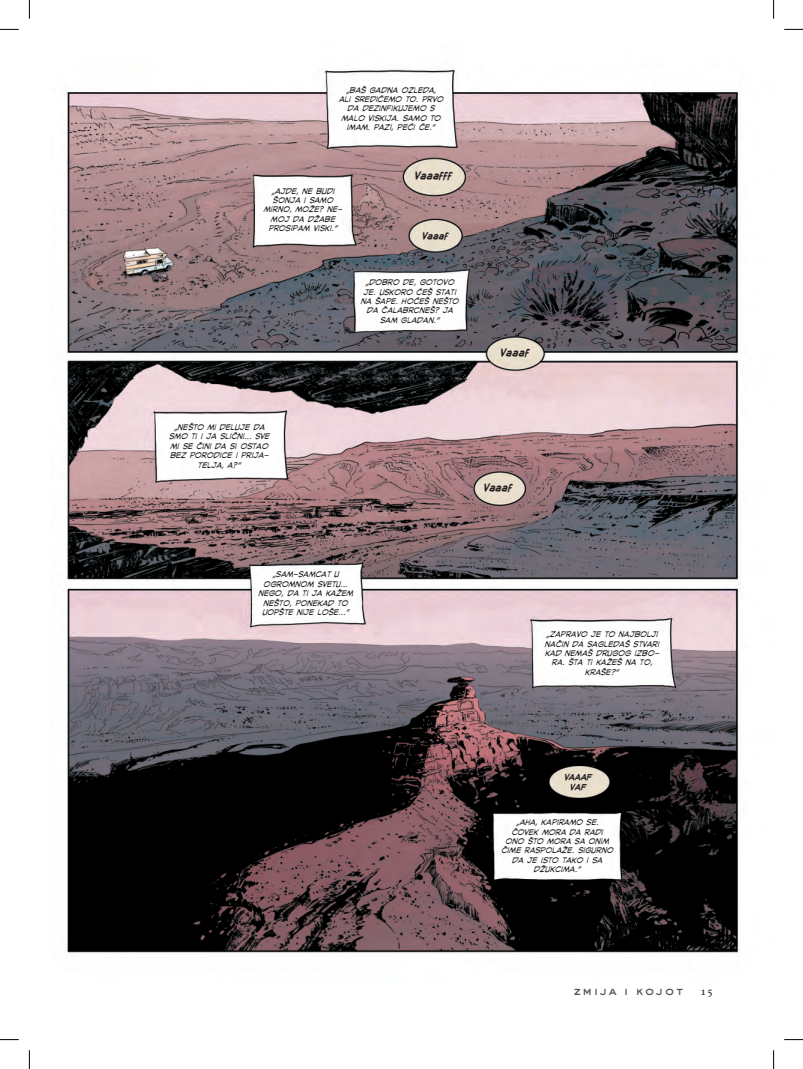
<style>
.page{position:relative;width:803px;height:1069px;background:#fff}
.page>*{position:absolute;margin:0;border:0;box-sizing:border-box;transform-origin:0 0}
.t1{font:italic 700 13.75px "ZM Carobnaknjiga";color:#231f20}
.t2{font:italic 700 12.5px "ZM Carobnaknjiga";color:#231f20}
.t3{font:800 11.88px "DT Sackers Gothic Std";letter-spacing:.11em;color:#54585d}
.t4{font:11.88px "Minion Pro Capt";color:#231f20}
.t5{font:italic 11.25px/9.4px "ZM Carobnaknjiga";color:#231f20;text-align:center}
.t6{font:italic 700 11.25px/9.4px "ZM Carobnaknjiga";color:#231f20;text-align:center}
</style>
<div class="page">
<img style="left:65px;top:69px;width:676px;height:885px">
<svg style="left:0;top:29px;width:19px;height:1px"></svg>
<svg style="left:784px;top:29px;width:19px;height:1px"></svg>
<svg style="left:0;top:1039px;width:19px;height:1px"></svg>
<svg style="left:784px;top:1039px;width:19px;height:1px"></svg>
<svg style="left:29px;top:0;width:1px;height:19px"></svg>
<svg style="left:29px;top:1050px;width:1px;height:19px"></svg>
<svg style="left:773px;top:0;width:1px;height:19px"></svg>
<svg style="left:773px;top:1050px;width:1px;height:19px"></svg>
<p class="t5" style="left:339px;top:85px;width:106px">„BAŠ GADNA OZLEDA,<br>ALI SREDIĆEMO TO. PRVO<br>DA DEZINFIKUJEMO S<br>MALO VISKIJA. SAMO TO<br>IMAM. PAZI, PEĆI ĆE.“</p>
<p class="t5" style="left:264px;top:186px;width:80px">„AJDE, NE BUDI<br>ŠONJA I SAMO<br>MIRNO, MOŽE? NE-<br>MOJ DA DŽABE<br>PROSIPAM VISKI.“</p>
<p class="t1" style="left:414px;top:168px;width:39px">Vaaafff</p>
<p class="t2" style="left:422px;top:229px;width:28px">Vaaaf</p>
<p class="t5" style="left:361px;top:278px;width:100px">„DOBRO DE, GOTOVO<br>JE. USKORO ĆEŠ STATI<br>NA ŠAPE. HOĆEŠ NEŠTO<br>DA ČALABRCNEŠ? JA<br>SAM GLADAN.“</p>
<p class="t1" style="left:500px;top:345px;width:30px">Vaaaf</p>
<p class="t5" style="left:169px;top:423px;width:102px">„NEŠTO MI DELUJE DA<br>SMO TI I JA SLIČNI... SVE<br>MI SE ČINI DA SI OSTAO<br>BEZ PORODICE I PRIJA-<br>TELJA, A?“</p>
<p class="t1" style="left:483px;top:481px;width:30px">Vaaaf</p>
<p class="t5" style="left:258px;top:570px;width:96px">„SAM-SAMCAT U<br>OGROMNOM SVETU...<br>NEGO, DA TI JA KAŽEM<br>NEŠTO, PONEKAD TO<br>UOPŠTE NIJE LOŠE...“</p>
<p class="t5" style="left:545px;top:630px;width:116px">„ZAPRAVO JE TO NAJBOLJI<br>NAČIN DA SAGLEDAŠ STVARI<br>KAD NEMAŠ DRUGOG IZBO-<br>RA. ŠTA TI KAŽEŠ NA TO,<br>KRAŠE?“</p>
<p class="t6" style="left:564px;top:773px;width:29px">VAAAF<br>VAF</p>
<p class="t5" style="left:501px;top:818px;width:113px">„AHA, KAPIRAMO SE.<br>ČOVEK MORA DA RADI<br>ONO ŠTO MORA SA ONIM<br>ČIME RASPOLAŽE. SIGURNO<br>DA JE ISTO TAKO I SA<br>DŽUKCIMA.“</p>
<p class="t3" style="left:574px;top:983px;width:111px">zmija i kojot</p>
<p class="t4" style="left:700px;top:984px;width:14px">15</p>
</div>
